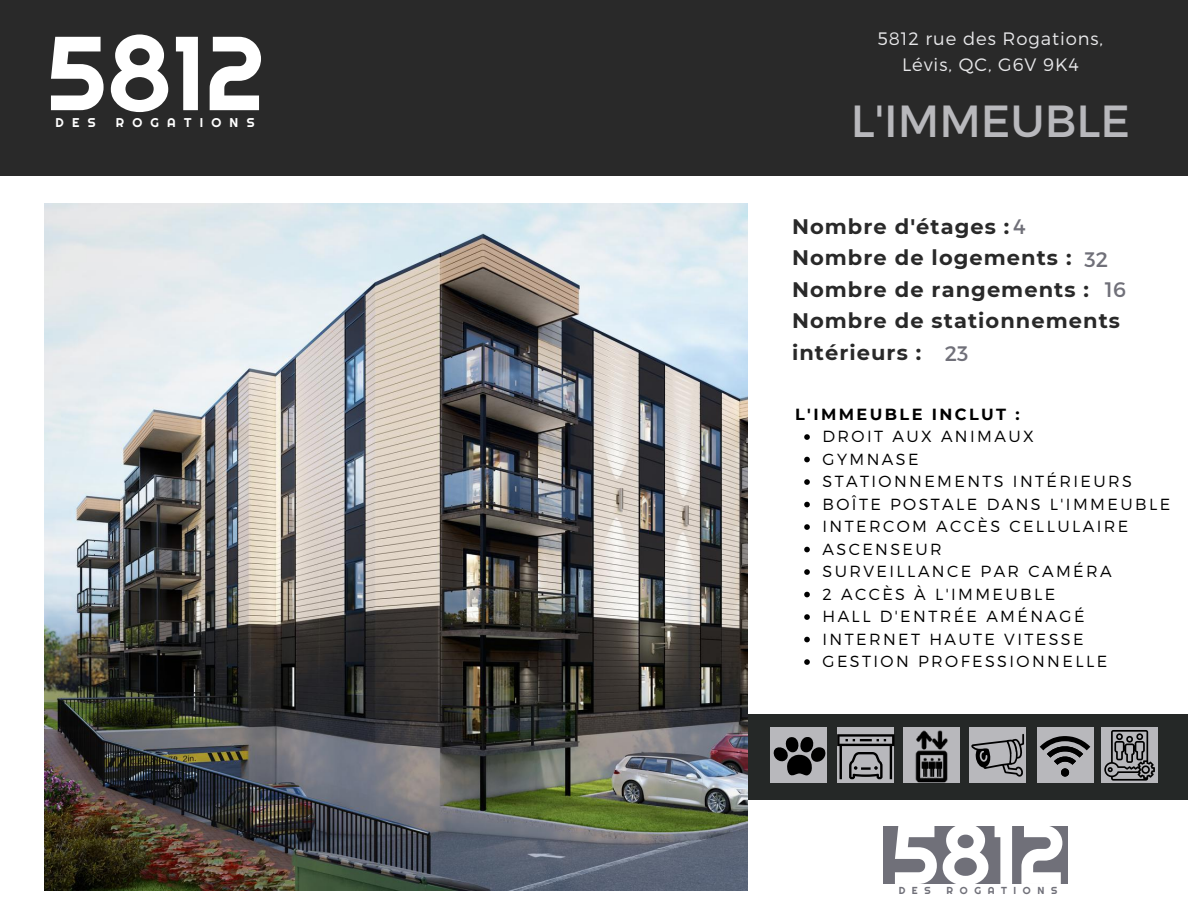
<style>
.page{position:relative;width:1188px;height:918px;background:#fff}
.page>*{position:absolute;margin:0;border:0;box-sizing:border-box;transform-origin:0 0}
.t1{font:104.85px "Righteous";color:#fff}
.t2{font:83.55px "Righteous";color:#fff}
.t3{font:45px "Montserrat";color:#b8b8bc}
.t4{font:700 21px/31.5px "Montserrat";letter-spacing:.05em;color:#292929}
.t5{font:21px/30.2px "Montserrat";color:#707079}
.t6{font:300 18px/25.8px "Montserrat";letter-spacing:.05em;color:#e7e7e9;text-align:center}
.t7{font:300 16.05px/22.5px "Montserrat";letter-spacing:.15em;color:#000}
.t8{font:700 16.05px "Montserrat";letter-spacing:.15em;color:#000}
.t9{font:12.75px "Righteous";letter-spacing:.65em;color:#fff}
.t10{font:10.2px "Righteous";letter-spacing:.65em;color:#707079}
.s1{font-weight:400;color:#707079}
</style>
<div class="page">
<div style="left:726px;top:714px;width:462px;height:86px;background:#252827"></div>
<img style="left:45px;top:203px;width:703px;height:688px">
<div style="left:0;top:0;width:1188px;height:175px;background:#292929"></div>
<div style="left:770px;top:728px;width:57px;height:55px;background:#b8b8bc"></div>
<div style="left:1101px;top:728px;width:57px;height:55px;background:#b8b8bc"></div>
<div style="left:969px;top:728px;width:57px;height:55px;background:#b8b8bc"></div>
<div style="left:1037px;top:728px;width:56px;height:55px;background:#b8b8bc"></div>
<svg style="left:1040px;top:736px;width:50px;height:40px"></svg>
<div style="left:1061px;top:768px;width:8px;height:9px;background:#000;border-radius:50%"></div>
<img style="left:903px;top:727px;width:57px;height:56px">
<svg style="left:971px;top:734px;width:53px;height:43px"></svg>
<svg style="left:773px;top:737px;width:52px;height:38px"></svg>
<svg style="left:1104px;top:730px;width:51px;height:51px"></svg>
<div style="left:837px;top:727px;width:56px;height:56px;background:#b8b8bc"></div>
<svg style="left:837px;top:734px;width:57px;height:45px"></svg>
<svg style="left:804px;top:434px;width:6px;height:6px"></svg>
<svg style="left:804px;top:457px;width:6px;height:5px"></svg>
<svg style="left:804px;top:479px;width:6px;height:6px"></svg>
<svg style="left:804px;top:502px;width:6px;height:5px"></svg>
<svg style="left:804px;top:524px;width:6px;height:6px"></svg>
<svg style="left:804px;top:547px;width:6px;height:5px"></svg>
<svg style="left:804px;top:569px;width:6px;height:6px"></svg>
<svg style="left:804px;top:592px;width:6px;height:5px"></svg>
<svg style="left:804px;top:614px;width:6px;height:6px"></svg>
<svg style="left:804px;top:637px;width:6px;height:5px"></svg>
<svg style="left:804px;top:659px;width:6px;height:6px"></svg>
<div style="left:883px;top:826px;width:185px;height:57px;background:#707079"></div>
<h1 class="t1" style="left:46px;top:7px;width:221px">5812</h1>
<p class="t9" style="left:56px;top:114px;width:42px">DES</p>
<p class="t9" style="left:116px;top:114px;width:140px">ROGATIONS</p>
<p class="t6" style="left:878px;top:25px;width:227px">5812 rue des Rogations,<br>Lévis, QC, G6V 9K4</p>
<h3 class="t3" style="left:851px;top:91px;width:281px">L'IMMEUBLE</h3>
<h3 class="t4" style="left:792px;top:210px;width:329px">Nombre d'étages :<span class="s1">4<br></span>Nombre de logements :<br>Nombre de rangements :<br>Nombre de stationnements intérieurs :</h3>
<h3 class="t5" style="left:1105px;top:243px;width:23px;text-indent:-21px">32<br>16</h3>
<h3 class="t5" style="left:945px;top:337px;width:25px">23</h3>
<p class="t8" style="left:795px;top:404px;width:226px">L'IMMEUBLE INCLUT :</p>
<p class="t7" style="left:823px;top:424px;width:349px">DROIT AUX ANIMAUX<br>GYMNASE<br>STATIONNEMENTS INTÉRIEURS<br>BOÎTE POSTALE DANS L'IMMEUBLE<br>INTERCOM ACCÈS CELLULAIRE<br>ASCENSEUR<br>SURVEILLANCE PAR CAMÉRA<br>2 ACCÈS À L'IMMEUBLE<br>HALL D'ENTRÉE AMÉNAGÉ<br>INTERNET HAUTE VITESSE<br>GESTION PROFESSIONNELLE</p>
<h2 class="t2" style="left:891px;top:802px;width:176px">5812</h2>
<p class="t10" style="left:899px;top:884px;width:33px">DES</p>
<p class="t10" style="left:947px;top:884px;width:112px">ROGATIONS</p>
</div>
